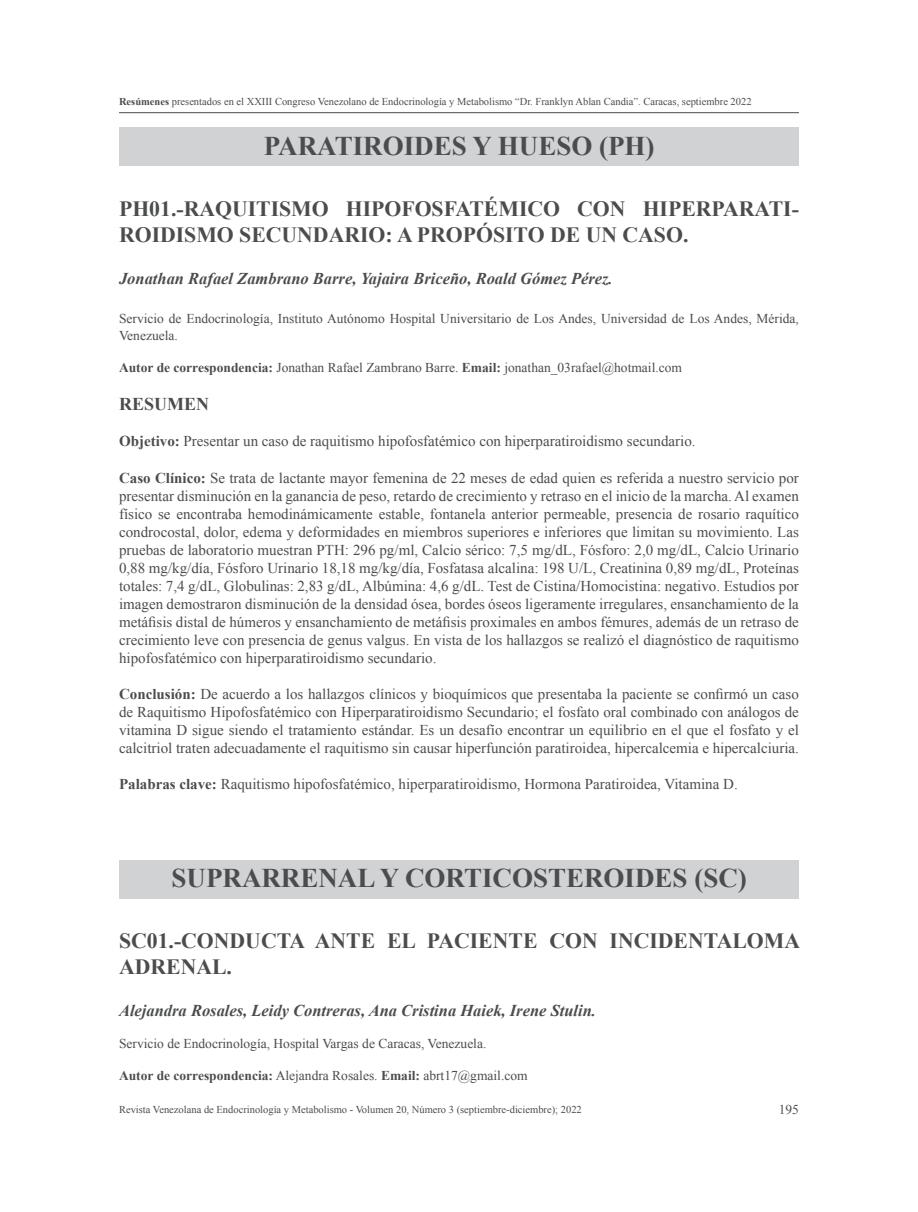
<style>
.page{position:relative;width:918px;height:1212px;background:#fff}
.page>*{position:absolute;margin:0;border:0;box-sizing:border-box;transform-origin:0 0}
.titulos{font:700 27px "Times New Roman";color:#4b4c4d}
.titulos_resumenes{font:700 21.75px/26.1px "Times New Roman";color:#4b4c4d}
.subtitulos{font:700 18px "Times New Roman";color:#4b4c4d}
.titulos-2{font:italic 700 16.5px "Times New Roman";color:#4b4c4d}
.contenido_general{font:15px/18px "Times New Roman";color:#4b4c4d;text-align:justify}
.contenido_general-2{font:13.5px/16.2px "Times New Roman";color:#4b4c4d}
.encabezado_alineado{font:10.5px "Times New Roman";color:#4b4c4d}
.s1{font-weight:700}
</style>
<div class="page">
<hr style="left:119px;top:112px;width:680px;height:1px;background:#4b4c4d">
<div style="left:119px;top:128px;width:680px;height:38px;background:#d1d2d4"></div>
<div style="left:119px;top:860px;width:680px;height:38px;background:#d1d2d4"></div>
<p class="encabezado_alineado" style="left:119px;top:95px;width:634px"><span class="s1">Resúmenes</span> presentados en el XXIII Congreso Venezolano de Endocrinología y Metabolismo “Dr. Franklyn Ablan Candia”. Caracas, septiembre 2022</p>
<p class="titulos" style="left:264px;top:127px;width:392px">PARATIROIDES Y HUESO (PH)</p>
<p class="titulos_resumenes" style="left:119px;top:195px;width:681px">PH01.-RAQUITISMO HIPOFOSFATÉMICO CON HIPERPARATI-<br>ROIDISMO SECUNDARIO: A PROPÓSITO DE UN CASO.</p>
<p class="titulos-2" style="left:119px;top:267px;width:495px">Jonathan Rafael Zambrano Barre, Yajaira Briceño, Roald Gómez Pérez.</p>
<p class="contenido_general-2" style="left:119px;top:311px;width:681px">Servicio de Endocrinología, Instituto Autónomo Hospital Universitario de Los Andes, Universidad de Los Andes, Mérida,<br>Venezuela.</p>
<p class="contenido_general-2" style="left:119px;top:359px;width:565px"><span class="s1">Autor de correspondencia:</span> Jonathan Rafael Zambrano Barre. <span class="s1">Email:</span> jonathan_03rafael@hotmail.com</p>
<p class="subtitulos" style="left:119px;top:392px;width:91px">RESUMEN</p>
<p class="contenido_general" style="left:119px;top:432px;width:578px"><span class="s1">Objetivo:</span> Presentar un caso de raquitismo hipofosfatémico con hiperparatiroidismo secundario.</p>
<p class="contenido_general" style="left:119px;top:468px;width:681px"><span class="s1">Caso Clínico:</span> Se trata de lactante mayor femenina de 22 meses de edad quien es referida a nuestro servicio por presentar disminución en la ganancia de peso, retardo de crecimiento y retraso en el inicio de la marcha. Al examen físico se encontraba hemodinámicamente estable, fontanela anterior permeable, presencia de rosario raquítico condrocostal, dolor, edema y deformidades en miembros superiores e inferiores que limitan su movimiento. Las pruebas de laboratorio muestran PTH: 296 pg/ml, Calcio sérico: 7,5 mg/dL, Fósforo: 2,0 mg/dL, Calcio Urinario 0,88 mg/kg/día, Fósforo Urinario 18,18 mg/kg/día, Fosfatasa alcalina: 198 U/L, Creatinina 0,89 mg/dL, Proteínas totales: 7,4 g/dL, Globulinas: 2,83 g/dL, Albúmina: 4,6 g/dL. Test de Cistina/Homocistina: negativo. Estudios por imagen demostraron disminución de la densidad ósea, bordes óseos ligeramente irregulares, ensanchamiento de la metáfisis distal de húmeros y ensanchamiento de metáfisis proximales en ambos fémures, además de un retraso de crecimiento leve con presencia de genus valgus. En vista de los hallazgos se realizó el diagnóstico de raquitismo hipofosfatémico con hiperparatiroidismo secundario.</p>
<p class="contenido_general" style="left:119px;top:684px;width:681px"><span class="s1">Conclusión:</span> De acuerdo a los hallazgos clínicos y bioquímicos que presentaba la paciente se confirmó un caso de Raquitismo Hipofosfatémico con Hiperparatiroidismo Secundario; el fosfato oral combinado con análogos de vitamina D sigue siendo el tratamiento estándar. Es un desafío encontrar un equilibrio en el que el fosfato y el calcitriol traten adecuadamente el raquitismo sin causar hiperfunción paratiroidea, hipercalcemia e hipercalciuria.</p>
<p class="contenido_general" style="left:119px;top:774px;width:620px"><span class="s1">Palabras clave:</span> Raquitismo hipofosfatémico, hiperparatiroidismo, Hormona Paratiroidea, Vitamina D.</p>
<p class="titulos" style="left:172px;top:860px;width:577px">SUPRARRENAL Y CORTICOSTEROIDES (SC)</p>
<p class="titulos_resumenes" style="left:119px;top:927px;width:683px">SC01.-CONDUCTA ANTE EL PACIENTE CON INCIDENTALOMA<br>ADRENAL.</p>
<p class="titulos-2" style="left:119px;top:999px;width:479px">Alejandra Rosales, Leidy Contreras, Ana Cristina Haiek, Irene Stulin.</p>
<p class="contenido_general-2" style="left:119px;top:1035px;width:369px">Servicio de Endocrinología, Hospital Vargas de Caracas, Venezuela.</p>
<p class="contenido_general-2" style="left:119px;top:1067px;width:410px"><span class="s1">Autor de correspondencia:</span> Alejandra Rosales. <span class="s1">Email:</span> abrt17@gmail.com</p>
<p class="encabezado_alineado" style="left:119px;top:1102px;width:464px">Revista Venezolana de Endocrinología y Metabolismo - Volumen 20, Número 3 (septiembre-diciembre); 2022</p>
<p class="contenido_general-2" style="left:779px;top:1101px;width:22px">195</p>
</div>
